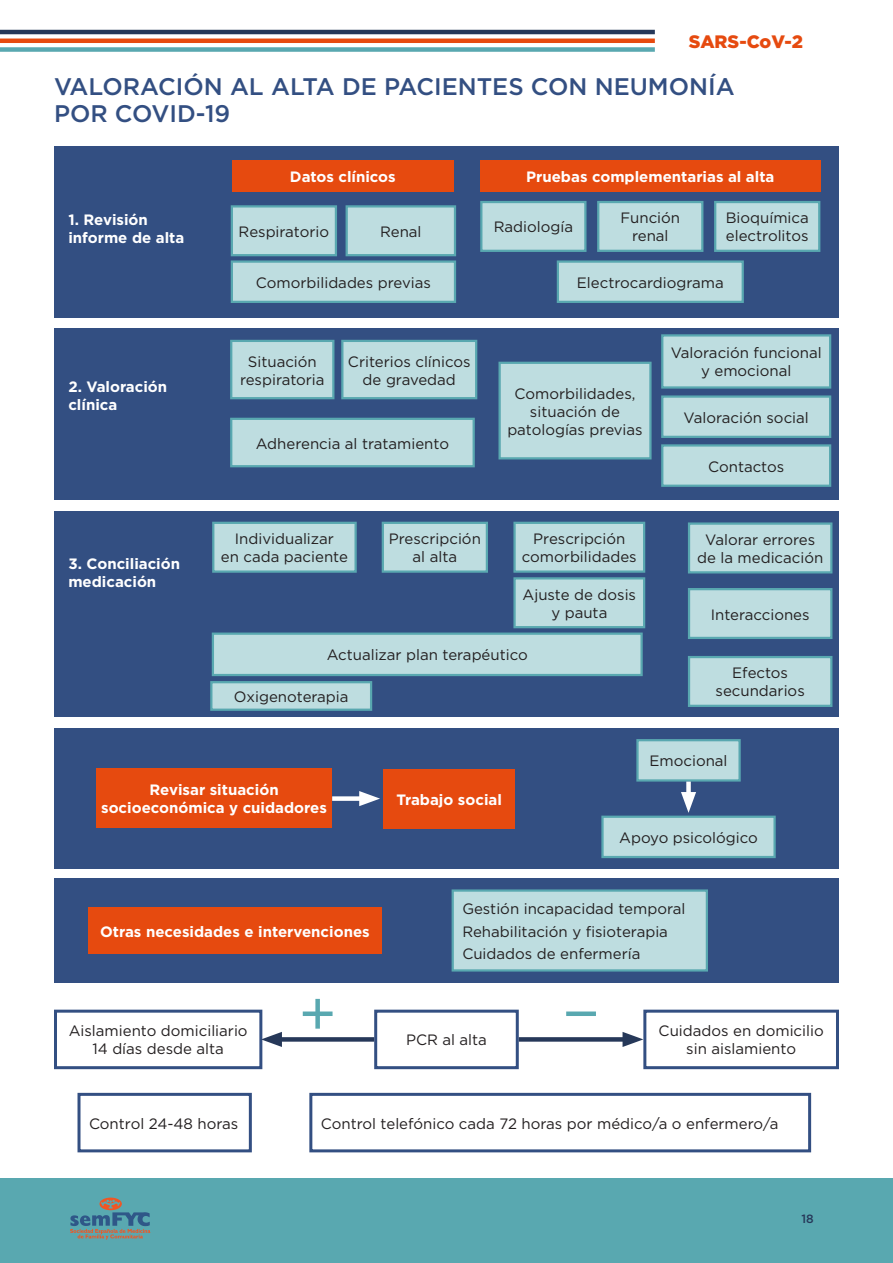
<style>
.page{position:relative;width:893px;height:1263px;background:#fff}
.page>*{position:absolute;margin:0;border:0;box-sizing:border-box;transform-origin:0 0}
.Estilo_de_párrafo_2{font:500 24px/27px "Gotham";color:#334f82}
.t1{font:900 18px "Gotham";color:#e64a0f}
.texto_algoritmo{font:15px/18px "Gotham";color:#231f20;text-align:center}
.t2{font:700 15px/18px "Gotham";color:#fff}
.t3{font:500 12px "Gotham";color:#263859}
</style>
<div class="page">
<div style="left:0;top:1178px;width:893px;height:85px;background:#59a8b0"></div>
<svg style="left:70px;top:1197px;width:80px;height:42px"></svg>
<hr style="left:0;top:39px;width:655px;height:4px;background:#e64a0f">
<div style="left:0;top:47px;width:655px;height:5px;background:#59a8b0"></div>
<hr style="left:0;top:30px;width:655px;height:4px;background:#263859">
<div style="left:54px;top:1010px;width:208px;height:59px;border:3px solid #334f82"></div>
<div style="left:78px;top:1093px;width:174px;height:59px;border:3px solid #334f82"></div>
<div style="left:309px;top:1093px;width:502px;height:59px;border:3px solid #334f82"></div>
<div style="left:374px;top:1010px;width:145px;height:59px;border:3px solid #334f82"></div>
<div style="left:643px;top:1010px;width:196px;height:59px;border:3px solid #334f82"></div>
<div style="left:54px;top:146px;width:785px;height:171px;background:#334f82"></div>
<div style="left:232px;top:206px;width:104px;height:49px;background:#bedde0"></div>
<div style="left:231px;top:205px;width:106px;height:51px;border:2px solid #59a8b0"></div>
<div style="left:232px;top:160px;width:222px;height:32px;background:#e64a0f"></div>
<div style="left:347px;top:206px;width:108px;height:49px;background:#bedde0"></div>
<div style="left:346px;top:205px;width:110px;height:51px;border:2px solid #59a8b0"></div>
<div style="left:232px;top:262px;width:223px;height:40px;background:#bedde0"></div>
<div style="left:231px;top:260px;width:225px;height:43px;border:2px solid #59a8b0"></div>
<div style="left:480px;top:160px;width:340px;height:32px;background:#e64a0f"></div>
<div style="left:598px;top:202px;width:104px;height:49px;background:#bedde0"></div>
<div style="left:597px;top:201px;width:106px;height:51px;border:2px solid #59a8b0"></div>
<div style="left:558px;top:262px;width:185px;height:40px;background:#bedde0"></div>
<div style="left:557px;top:260px;width:187px;height:43px;border:2px solid #59a8b0"></div>
<div style="left:481px;top:202px;width:104px;height:49px;background:#bedde0"></div>
<div style="left:480px;top:201px;width:106px;height:51px;border:2px solid #59a8b0"></div>
<div style="left:715px;top:202px;width:104px;height:49px;background:#bedde0"></div>
<div style="left:714px;top:201px;width:106px;height:51px;border:2px solid #59a8b0"></div>
<div style="left:54px;top:328px;width:785px;height:171px;background:#334f82"></div>
<div style="left:231px;top:341px;width:102px;height:57px;background:#bedde0"></div>
<div style="left:230px;top:340px;width:104px;height:59px;border:2px solid #59a8b0"></div>
<div style="left:342px;top:341px;width:134px;height:57px;background:#bedde0"></div>
<div style="left:341px;top:340px;width:136px;height:59px;border:2px solid #59a8b0"></div>
<div style="left:231px;top:419px;width:243px;height:47px;background:#bedde0"></div>
<div style="left:230px;top:418px;width:245px;height:49px;border:2px solid #59a8b0"></div>
<div style="left:500px;top:363px;width:150px;height:95px;background:#bedde0"></div>
<div style="left:498px;top:362px;width:154px;height:97px;border:2px solid #59a8b0"></div>
<div style="left:662px;top:335px;width:168px;height:52px;background:#bedde0"></div>
<div style="left:661px;top:334px;width:170px;height:55px;border:2px solid #59a8b0"></div>
<div style="left:662px;top:397px;width:168px;height:40px;background:#bedde0"></div>
<div style="left:661px;top:395px;width:170px;height:43px;border:2px solid #59a8b0"></div>
<div style="left:662px;top:445px;width:168px;height:41px;background:#bedde0"></div>
<div style="left:661px;top:444px;width:170px;height:43px;border:2px solid #59a8b0"></div>
<div style="left:54px;top:512px;width:785px;height:205px;background:#334f82"></div>
<div style="left:213px;top:634px;width:429px;height:41px;background:#bedde0"></div>
<div style="left:212px;top:632px;width:431px;height:44px;border:2px solid #59a8b0"></div>
<div style="left:213px;top:523px;width:143px;height:49px;background:#bedde0"></div>
<div style="left:212px;top:522px;width:145px;height:51px;border:2px solid #59a8b0"></div>
<div style="left:383px;top:523px;width:104px;height:49px;background:#bedde0"></div>
<div style="left:382px;top:522px;width:106px;height:51px;border:2px solid #59a8b0"></div>
<div style="left:515px;top:523px;width:129px;height:49px;background:#bedde0"></div>
<div style="left:513px;top:522px;width:132px;height:51px;border:2px solid #59a8b0"></div>
<div style="left:515px;top:578px;width:129px;height:49px;background:#bedde0"></div>
<div style="left:513px;top:577px;width:132px;height:51px;border:2px solid #59a8b0"></div>
<div style="left:689px;top:524px;width:142px;height:48px;background:#bedde0"></div>
<div style="left:688px;top:522px;width:144px;height:51px;border:2px solid #59a8b0"></div>
<div style="left:689px;top:589px;width:142px;height:49px;background:#bedde0"></div>
<div style="left:688px;top:588px;width:144px;height:51px;border:2px solid #59a8b0"></div>
<div style="left:689px;top:657px;width:142px;height:49px;background:#bedde0"></div>
<div style="left:688px;top:656px;width:144px;height:51px;border:2px solid #59a8b0"></div>
<div style="left:211px;top:682px;width:160px;height:28px;background:#bedde0"></div>
<div style="left:210px;top:681px;width:162px;height:30px;border:2px solid #59a8b0"></div>
<div style="left:54px;top:878px;width:785px;height:104px;background:#334f82"></div>
<div style="left:453px;top:890px;width:254px;height:80px;background:#bedde0"></div>
<div style="left:452px;top:889px;width:256px;height:82px;border:2px solid #59a8b0"></div>
<div style="left:88px;top:907px;width:294px;height:47px;background:#e64a0f"></div>
<div style="left:54px;top:728px;width:785px;height:141px;background:#334f82"></div>
<div style="left:96px;top:769px;width:236px;height:59px;background:#e64a0f"></div>
<div style="left:383px;top:769px;width:132px;height:59px;background:#e64a0f"></div>
<div style="left:332px;top:796px;width:35px;height:5px;background:#fff"></div>
<svg style="left:359px;top:791px;width:21px;height:15px"></svg>
<div style="left:637px;top:740px;width:103px;height:40px;background:#bedde0"></div>
<div style="left:636px;top:739px;width:105px;height:42px;border:2px solid #59a8b0"></div>
<div style="left:602px;top:817px;width:173px;height:40px;background:#bedde0"></div>
<div style="left:601px;top:816px;width:175px;height:42px;border:2px solid #59a8b0"></div>
<div style="left:686px;top:781px;width:5px;height:19px;background:#fff"></div>
<svg style="left:681px;top:792px;width:15px;height:21px"></svg>
<div style="left:519px;top:1037px;width:112px;height:5px;background:#263859"></div>
<svg style="left:622px;top:1032px;width:21px;height:15px"></svg>
<div style="left:274px;top:1037px;width:100px;height:5px;background:#263859"></div>
<svg style="left:261px;top:1032px;width:21px;height:15px"></svg>
<div style="left:315px;top:999px;width:5px;height:30px;background:#59a8b0"></div>
<div style="left:303px;top:1011px;width:30px;height:5px;background:#59a8b0"></div>
<div style="left:566px;top:1011px;width:30px;height:5px;background:#59a8b0"></div>
<p class="t1" style="left:689px;top:29px;width:116px">SARS-CoV-2</p>
<p class="Estilo_de_párrafo_2" style="left:54px;top:73px;width:682px">VALORACIÓN AL ALTA DE PACIENTES CON NEUMONÍA<br>POR COVID-19</p>
<p class="t2" style="left:68px;top:211px;width:117px">1. Revisión informe de alta</p>
<p class="t2" style="left:68px;top:378px;width:100px">2. Valoración clínica</p>
<p class="t2" style="left:68px;top:555px;width:113px">3. Conciliación medicación</p>
<p class="t2" style="left:290px;top:168px;width:107px">Datos clínicos</p>
<p class="texto_algoritmo" style="left:380px;top:222px;width:43px">Renal</p>
<p class="texto_algoritmo" style="left:256px;top:273px;width:177px">Comorbilidades previas</p>
<p class="texto_algoritmo" style="left:239px;top:222px;width:92px">Respiratorio</p>
<p class="texto_algoritmo" style="left:240px;top:352px;width:86px">Situación respiratoria</p>
<p class="texto_algoritmo" style="left:348px;top:352px;width:124px">Criterios clínicos de gravedad</p>
<p class="texto_algoritmo" style="left:256px;top:434px;width:195px">Adherencia al tratamiento</p>
<p class="t2" style="left:526px;top:168px;width:250px">Pruebas complementarias al alta</p>
<p class="texto_algoritmo" style="left:620px;top:209px;width:61px">Función renal</p>
<p class="texto_algoritmo" style="left:577px;top:273px;width:148px">Electrocardiograma</p>
<p class="texto_algoritmo" style="left:494px;top:218px;width:81px">Radiología</p>
<p class="texto_algoritmo" style="left:726px;top:209px;width:85px;text-align:left">Bioquímica electrolitos</p>
<p class="texto_algoritmo" style="left:507px;top:384px;width:137px">Comorbilidades, situación de patologías previas</p>
<p class="texto_algoritmo" style="left:671px;top:344px;width:152px">Valoración funcional y emocional</p>
<p class="texto_algoritmo" style="left:684px;top:408px;width:127px">Valoración social</p>
<p class="texto_algoritmo" style="left:708px;top:457px;width:78px">Contactos</p>
<p class="texto_algoritmo" style="left:221px;top:530px;width:129px">Individualizar<br>en cada paciente</p>
<p class="texto_algoritmo" style="left:389px;top:530px;width:94px">Prescripción al alta</p>
<p class="texto_algoritmo" style="left:522px;top:530px;width:116px">Prescripción comorbilidades</p>
<p class="texto_algoritmo" style="left:523px;top:585px;width:115px">Ajuste de dosis y pauta</p>
<p class="texto_algoritmo" style="left:327px;top:646px;width:203px">Actualizar plan terapéutico</p>
<p class="texto_algoritmo" style="left:234px;top:687px;width:116px">Oxigenoterapia</p>
<p class="texto_algoritmo" style="left:697px;top:530px;width:128px">Valorar errores de la medicación</p>
<p class="texto_algoritmo" style="left:711px;top:605px;width:100px">Interacciones</p>
<p class="texto_algoritmo" style="left:732px;top:664px;width:57px">Efectos</p>
<p class="texto_algoritmo" style="left:716px;top:682px;width:91px">secundarios</p>
<p class="texto_algoritmo" style="left:649px;top:752px;width:80px">Emocional</p>
<p class="t2" style="left:101px;top:781px;width:227px;text-align:center">Revisar situación socioeconómica y cuidadores</p>
<p class="t2" style="left:396px;top:790px;width:107px">Trabajo social</p>
<p class="texto_algoritmo" style="left:619px;top:828px;width:140px">Apoyo psicológico</p>
<p class="t2" style="left:100px;top:922px;width:271px">Otras necesidades e intervenciones</p>
<p class="texto_algoritmo" style="left:69px;top:1022px;width:180px">Aislamiento domiciliario<br>14 días desde alta</p>
<p class="texto_algoritmo" style="left:462px;top:900px;width:225px">Gestión incapacidad temporal</p>
<p class="texto_algoritmo" style="left:462px;top:922px;width:207px">Rehabilitación y fisioterapia</p>
<p class="texto_algoritmo" style="left:462px;top:944px;width:180px">Cuidados de enfermería</p>
<p class="texto_algoritmo" style="left:406px;top:1031px;width:82px">PCR al alta</p>
<p class="texto_algoritmo" style="left:659px;top:1022px;width:167px">Cuidados en domicilio sin aislamiento</p>
<p class="texto_algoritmo" style="left:89px;top:1114px;width:151px">Control 24-48 horas</p>
<p class="texto_algoritmo" style="left:321px;top:1114px;width:459px">Control telefónico cada 72 horas por médico/a o enfermero/a</p>
<p class="t3" style="left:801px;top:1211px;width:14px">18</p>
</div>
